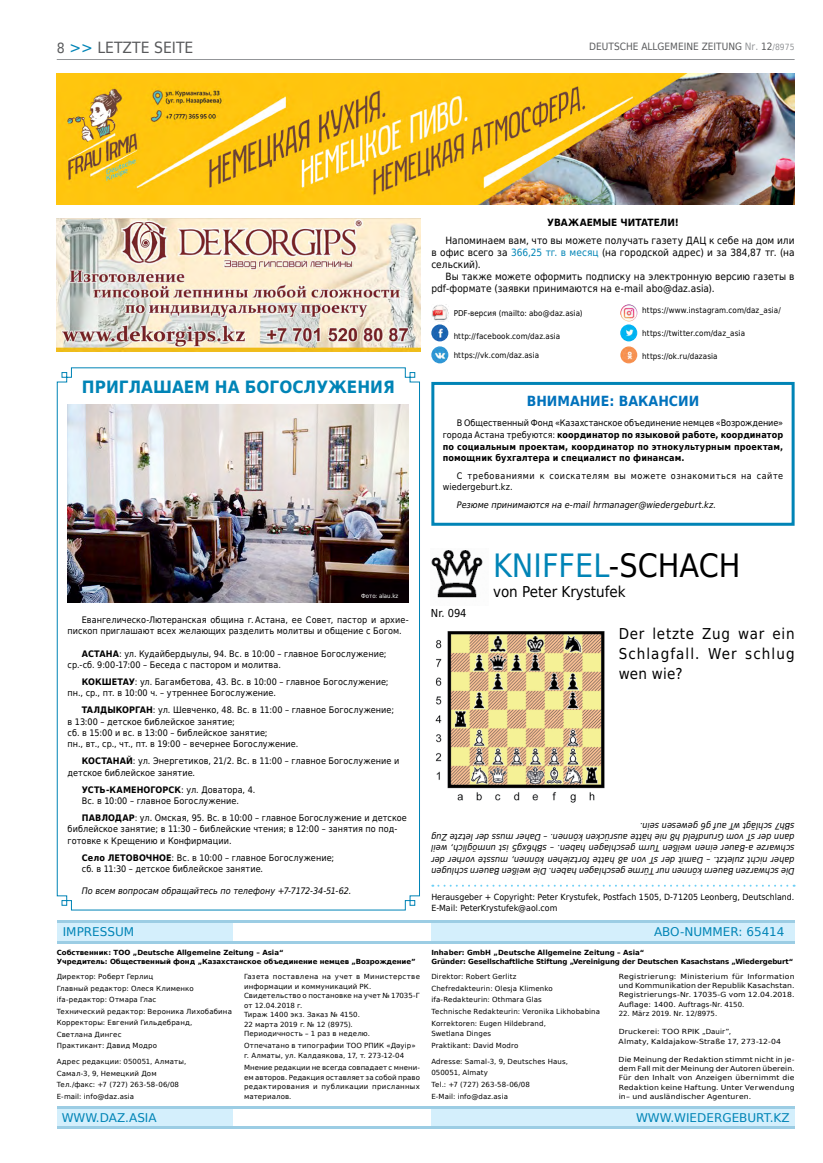
<style>
.page{position:relative;width:823px;height:1163px;background:#fff}
.page>*{position:absolute;margin:0;border:0;box-sizing:border-box;transform-origin:0 0}
.t1{font:32px "DejaVu Sans";color:#0084b6;scale:.9 1}
.t2{font:700 17px "DejaVu Sans Condensed";color:#0084b6}
.t3{font:15.4px "DejaVu Sans";color:#58595b;scale:.91 1}
.t4{font:15px/20px "DejaVu Sans Condensed";letter-spacing:.05em;color:#000;text-align:justify}
.t5{font:15px "DejaVu Sans Condensed";color:#000}
.t6{font:700 14px "DejaVu Sans Condensed";color:#0072bc}
.t7{font:12px "DejaVu Sans";color:#0084b6}
.t8{font:11px "DejaVu Sans Condensed";color:#000}
.t9{font:10px/12px "DejaVu Sans Condensed";letter-spacing:.005em;color:#000;text-align:justify}
.t10{font:10px "DejaVu Sans";color:#58595b;scale:.9 1}
.t11{font:700 10px "DejaVu Sans Condensed";color:#000}
.t12{font:9px/11.3px "DejaVu Sans Condensed";letter-spacing:.01em;color:#000}
.t13{font:italic 9px/11.3px "DejaVu Sans Condensed";color:#000;text-align:justify}
.t14{font:700 9px/11.7px "DejaVu Sans Condensed";letter-spacing:.015em;color:#000;text-align:justify}
.t15{font:9px/11.7px "DejaVu Sans Condensed";letter-spacing:.055em;color:#000}
.t16{font:8.5px/10.2px "DejaVu Sans Condensed";color:#000}
.t17{font:8px "DejaVu Sans Condensed";letter-spacing:.01em;color:#000}
.t18{font:7px/9.5px "DejaVu Sans";letter-spacing:.015em;color:#000}
.t19{font:7px/9.2px "DejaVu Sans";letter-spacing:.015em;color:#000;text-align:justify;scale:1.1 1}
.t20{font:700 7px/9px "DejaVu Sans";letter-spacing:-.01em;color:#000}
.t21{font:6px "DejaVu Sans Condensed";color:#fff}
.s1{font-size:14px}
.s2{color:#0084b6}
.s3{color:#939598}
.s4{font-size:8.5px;color:#939598}
.s5{font-weight:700}
.s6{font-weight:400}
.s7{color:#000}
</style>
<div class="page">
<hr style="left:57px;top:59px;width:737px;height:1px;background:#939598">
<div style="left:431px;top:920px;width:363px;height:21px;background:#d4effc"></div>
<div style="left:431px;top:1106px;width:363px;height:21px;background:#d4effc"></div>
<div style="left:57px;top:1106px;width:175px;height:21px;background:#d4effc"></div>
<div style="left:57px;top:921px;width:175px;height:21px;background:#d4effc"></div>
<hr style="left:57px;top:1126px;width:737px;height:2px;background:#9ccde4">
<hr style="left:57px;top:941px;width:737px;height:2px;background:#9ccde4">
<hr style="left:57px;top:1106px;width:737px;height:2px;background:#9ccde4">
<hr style="left:57px;top:920px;width:737px;height:2px;background:#9ccde4">
<img style="left:57px;top:74px;width:737px;height:130px">
<img style="left:435px;top:631px;width:170px;height:172px">
<img style="left:431px;top:550px;width:52px;height:48px">
<svg style="left:432px;top:884px;width:362px;height:2px"></svg>
<svg style="left:56px;top:367px;width:364px;height:543px"></svg>
<img style="left:68px;top:404px;width:340px;height:198px">
<img style="left:431px;top:346px;width:17px;height:17px;border-radius:8px">
<img style="left:620px;top:324px;width:17px;height:17px;border-radius:8px">
<img style="left:620px;top:346px;width:17px;height:17px;border-radius:8px">
<img style="left:620px;top:304px;width:17px;height:17px;border-radius:8px">
<img style="left:431px;top:324px;width:17px;height:17px;border-radius:8px">
<img style="left:432px;top:304px;width:16px;height:17px">
<div style="left:431px;top:382px;width:363px;height:143px;border:3px solid #0084b6"></div>
<img style="left:57px;top:218px;width:363px;height:134px">
<h3 class="t3" style="left:57px;top:35px;width:152px"><span class="s1">8</span> <span class="s2">&gt;&gt;</span> LETZTE SEITE</h3>
<h3 class="t10" style="left:589px;top:38px;width:229px">DEUTSCHE ALLGEMEINE ZEITUNG <span class="s3">Nr.</span> 12<span class="s4">/8975</span></h3>
<h2 class="t2" style="left:82px;top:373px;width:314px">ПРИГЛАШАЕМ НА БОГОСЛУЖЕНИЯ</h2>
<p class="t21" style="left:361px;top:590px;width:39px">Фото: alau.kz</p>
<p class="t12" style="left:68px;top:613px;width:342px;text-indent:14px">Евангелическо-Лютеранская община г. Астана, ее Совет, пастор и архие&shy;пископ приглашают всех желающих разделить молитвы и общение с Богом.</p>
<p class="t12" style="left:68px;top:647px;width:320px;text-indent:14px"><span class="s5">АСТАНА</span>: ул. Кудайбердыулы, 94. Вс. в 10:00 – главное Богослужение; ср.-сб. 9:00-17:00 – Беседа с пастором и молитва.</p>
<p class="t12" style="left:68px;top:675px;width:322px;text-indent:14px"><span class="s5">КОКШЕТАУ</span>: ул. Багамбетова, 43. Вс. в 10:00 – главное Богослужение; пн., ср., пт. в 10:00 ч. – утреннее Богослужение.</p>
<p class="t12" style="left:68px;top:704px;width:328px;text-indent:14px"><span class="s5">ТАЛДЫКОРГАН</span>: ул. Шевченко, 48. Вс. в 11:00 – главное Богослужение; в 13:00 – детское библейское занятие;<br>сб. в 15:00 и вс. в 13:00 – библейское занятие;<br>пн., вт., ср., чт., пт. в 19:00 – вечернее Богослужение.</p>
<p class="t12" style="left:68px;top:755px;width:333px;text-indent:14px"><span class="s5">КОСТАНАЙ</span>: ул. Энергетиков, 21/2. Вс. в 11:00 – главное Богослужение и детское библейское занятие.</p>
<p class="t12" style="left:82px;top:783px;width:175px"><span class="s5">УСТЬ-КАМЕНОГОРСК</span>: ул. Доватора, 4.<br>Вс. в 10:00 – главное Богослужение.</p>
<p class="t12" style="left:68px;top:811px;width:340px;text-indent:14px"><span class="s5">ПАВЛОДАР</span>: ул. Омская, 95. Вс. в 10:00 – главное Богослужение и детское библейское занятие; в 11:30 – библейские чтения; в 12:00 – занятия по под&shy;готовке к Крещению и Конфирмации.</p>
<p class="t12" style="left:82px;top:851px;width:254px"><span class="s5">Село ЛЕТОВОЧНОЕ</span>: Вс. в 10:00 – главное Богослужение; сб. в 11:30 – детское библейское занятие.</p>
<p class="t13" style="left:82px;top:885px;width:271px">По всем вопросам обращайтесь по телефону +7-7172-34-51-62.</p>
<h3 class="t11" style="left:546px;top:214px;width:133px">УВАЖАЕМЫЕ ЧИТАТЕЛИ!</h3>
<h3 class="t9" style="left:431px;top:233px;width:364px;text-indent:14px">Напоминаем вам, что вы можете получать газету ДАЦ к себе на дом или в офис всего за <span class="s2">366,25 тг. в месяц</span> (на городской адрес) и за 384,87 тг. (на сельский).</h3>
<h3 class="t9" style="left:431px;top:269px;width:364px;text-indent:14px">Вы также можете оформить подписку на электронную версию газеты в pdf-формате (заявки принимаются на е-mail abo@daz.asia).</h3>
<p class="t17" style="left:641px;top:304px;width:140px">https://www.instagram.com/daz_asia/</p>
<p class="t17" style="left:641px;top:327px;width:104px">https://twitter.com/daz_asia</p>
<p class="t17" style="left:641px;top:349px;width:77px">https://ok.ru/dazasia</p>
<p class="t17" style="left:453px;top:306px;width:130px">PDF-версия (mailto: abo@daz.asia)</p>
<p class="t17" style="left:453px;top:329px;width:108px">http://facebook.com/daz.asia</p>
<p class="t17" style="left:453px;top:349px;width:87px">https://vk.com/daz.asia</p>
<h3 class="t6" style="left:526px;top:389px;width:174px">ВНИМАНИЕ: ВАКАНСИИ</h3>
<p class="t14" style="left:442px;top:417px;width:342px;text-indent:14px"><span class="s6">В Общественный Фонд «Казахстанское объединение немцев «Возрождение» города Астана требуются:</span> координатор по языковой работе, координатор по социальным проектам, координатор по этнокультурным проектам, помощник бухгалтера и специалист по финансам.</p>
<p class="t15" style="left:442px;top:469px;width:342px;text-indent:14px">С требованиями к соискателям вы можете ознакомиться на сайте wiedergeburt.kz.</p>
<p class="t13" style="left:456px;top:499px;width:260px">Резюме принимаются на e-mail hrmanager@wiedergeburt.kz.</p>
<h3 class="t8" style="left:430px;top:603px;width:37px">Nr. 094</h3>
<h1 class="t1" style="left:492px;top:539px;width:276px">KNIFFEL<span class="s7">-SCHACH</span></h1>
<h3 class="t5" style="left:492px;top:579px;width:134px">von Peter Krystufek</h3>
<h3 class="t4" style="left:618px;top:622px;width:177px">Der letzte Zug war ein Schlagfall. Wer schlug wen wie?</h3>
<p class="t13" style="left:794px;top:876px;width:364px;rotate:-180deg">Die schwarzen Bauern können nur Türme geschlagen haben. Die weißen Bauern schlugen daher nicht zuletzt. – Damit der sT von a8 hatte fortziehen können, musste vorher der schwarze a-Bauer einen weißen Turm geschlagen haben. – sBh6xg5 ist unmöglich, weil dann der sT vom Grundfeld h8 nie hätte ausrücken können. – Daher muss der letzte Zug sBh7 schlägt wT auf g6 gewesen sein.</p>
<p class="t16" style="left:431px;top:891px;width:364px">Herausgeber + Copyright: Peter Krystufek, Postfach 1505, D-71205 Leonberg, Deutschland.<br>E-Mail: PeterKrystufek@aol.com</p>
<h3 class="t7" style="left:63px;top:922px;width:73px">IMPRESSUM</h3>
<h3 class="t7" style="left:653px;top:921px;width:132px">ABO-NUMMER: 65414</h3>
<p class="t20" style="left:57px;top:947px;width:360px">Собственник: ТОО „Deutsche Allgemeine Zeitung – Asia“<br>Учредитель: Общественный фонд „Казахстанское объединение немцев „Возрождение”</p>
<p class="t20" style="left:431px;top:947px;width:363px">Inhaber: GmbH „Deutsche Allgemeine Zeitung – Asia“<br>Gründer: Gesellschaftliche Stiftung „Vereinigung der Deutschen Kasachstans „Wiedergeburt“</p>
<p class="t18" style="left:57px;top:970px;width:177px;line-height:11.5px">Директор: Роберт Герлиц<br>Главный редактор: Олеся Клименко ifa-редактор: Отмара Глас<br>Технический редактор: Вероника Лихобабина<br>Корректоры: Евгений Гильдебранд,<br>Светлана Дингес<br>Практикант: Давид Модро</p>
<p class="t18" style="left:57px;top:1055px;width:131px;line-height:11.5px">Адрес редакции: 050051, Алматы,<br>Самал-3, 9, Немецкий Дом<br>Тел./факс: +7 (727) 263-58-06/08<br>E-mail: info@daz.asia</p>
<p class="t19" style="left:618px;top:971px;width:161px">Registrierung: Ministerium für Information und Kommunikation der Republik Kasachstan.<br>Registrierungs-Nr. 17035-G vom 12.04.2018.<br>Auflage: 1400. Auftrags-Nr. 4150.</p>
<p class="t18" style="left:618px;top:1008px;width:100px">22. März 2019. Nr. 12/8975.</p>
<p class="t19" style="left:618px;top:1026px;width:149px">Druckerei: TOO RPIK „Dauir”,<br>Almaty, Kaldajakow-Straße 17, 273-12-04</p>
<p class="t19" style="left:618px;top:1054px;width:161px">Die Meinung der Redaktion stimmt nicht in je&shy;dem Fall mit der Meinung der Autoren überein.<br>Für den Inhalt von Anzeigen übernimmt die Redaktion keine Haftung. Unter Verwendung in– und ausländischer Agenturen.</p>
<p class="t18" style="left:431px;top:970px;width:170px;line-height:11.7px">Direktor: Robert Gerlitz<br>Chefredakteurin: Olesja Klimenko ifa-Redakteurin: Othmara Glas<br>Technische Redakteurin: Veronika Likhobabina Korrektoren: Eugen Hildebrand,</p>
<p class="t18" style="left:431px;top:1027px;width:88px;line-height:11.7px">Swetlana Dinges<br>Praktikant: David Modro</p>
<p class="t18" style="left:431px;top:1054px;width:138px;line-height:11.7px">Adresse: Samal-3, 9, Deutsches Haus,<br>050051, Almaty<br>Tel.: +7 (727) 263-58-06/08<br>E-Mail: info@daz.asia</p>
<p class="t18" style="left:244px;top:971px;width:177px">Газета поставлена на учет в Министерстве информации и коммуникаций РК.<br>Свидетельство о постановке на учет № 17035-Г от 12.04.2018 г.<br>Тираж 1400 экз. Заказ № 4150.<br>22 марта 2019 г. № 12 (8975).<br>Периодичность – 1 раз в неделю.</p>
<p class="t18" style="left:244px;top:1040px;width:173px">Отпечатано в типографии ТОО РПИК «Дәуір» г. Алматы, ул. Калдаякова, 17, т. 273-12-04</p>
<p class="t18" style="left:244px;top:1062px;width:177px;text-align:justify">Мнение редакции не всегда совпадает с мнени&shy;ем авторов. Редакция оставляет за собой право редактирования и публикации присланных материалов.</p>
<h3 class="t7" style="left:62px;top:1107px;width:96px">WWW.DAZ.ASIA</h3>
<h3 class="t7" style="left:635px;top:1107px;width:155px">WWW.WIEDERGEBURT.KZ</h3>
</div>
